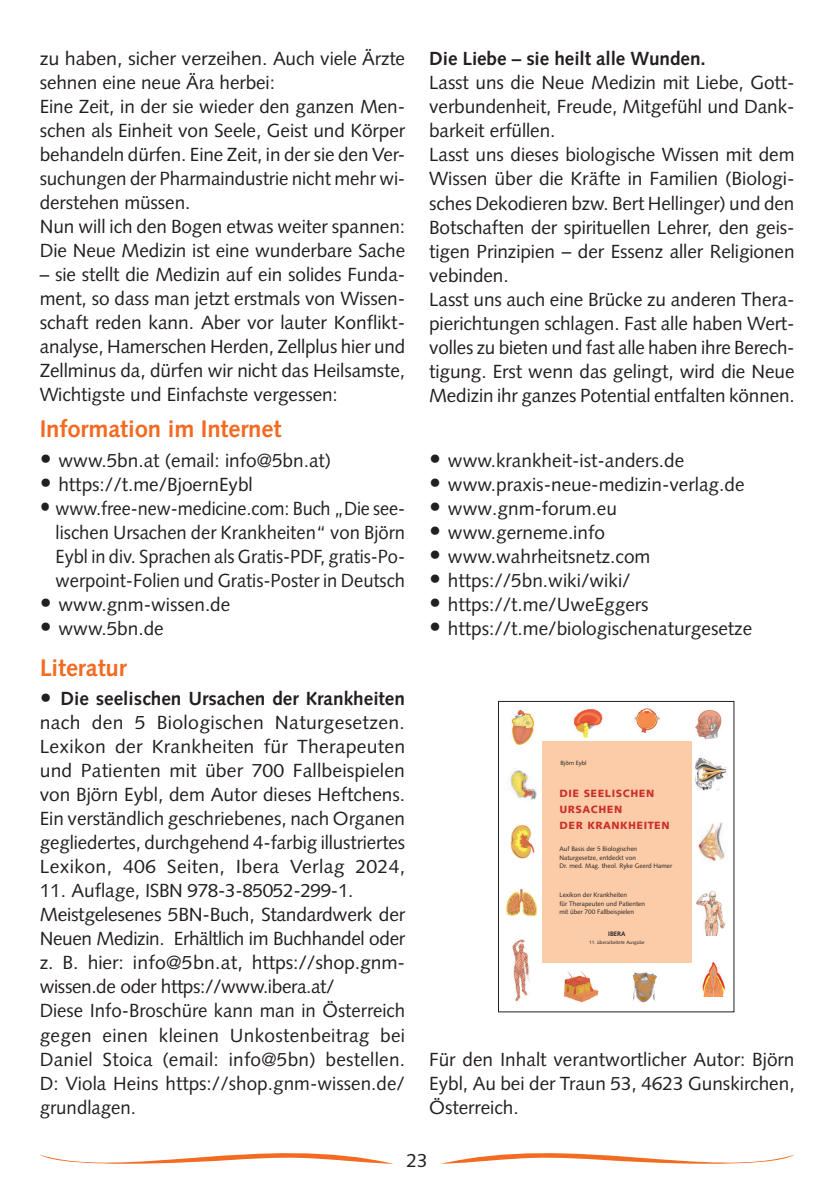
<style>
.page{position:relative;width:840px;height:1191px;background:#fff}
.page>*{position:absolute;margin:0;border:0;box-sizing:border-box;transform-origin:0 0}
.t1{font:700 24px "Syntax";letter-spacing:-.005em;color:#f36a21}
.t2{font:19px/24px "Syntax";letter-spacing:-.005em;color:#231f20;text-align:justify}
.t3{font:19px/24px "Syntax";letter-spacing:-.005em;color:#231f20;scale:1.04 1}
.t4{font:19px/24px "Syntax";letter-spacing:-.005em;color:#231f20;text-align:justify;scale:.95 1}
.t5{font:700 19px "Syntax";letter-spacing:-.005em;color:#231f20}
.t6{font:900 10.6px/16.2px "Syntax";letter-spacing:.05em;color:#c9312b}
.t7{font:6.4px/8.4px "Syntax";color:#231f20}
.t8{font:700 6.4px "Syntax";color:#231f20}
.t9{font:6px "Syntax";color:#231f20}
.t10{font:4.8px "Syntax";color:#231f20}
.s1{font-size:24px}
.s2{font-weight:700}
</style>
<div class="page">
<img style="left:702px;top:962px;width:23px;height:34px">
<img style="left:510px;top:770px;width:27px;height:30px">
<div style="left:542px;top:741px;width:149px;height:222px;background:#fccca8"></div>
<img style="left:633px;top:972px;width:22px;height:30px">
<img style="left:574px;top:709px;width:28px;height:29px">
<img style="left:511px;top:710px;width:23px;height:34px">
<img style="left:634px;top:709px;width:25px;height:23px">
<img style="left:695px;top:710px;width:26px;height:30px">
<img style="left:506px;top:889px;width:31px;height:27px">
<img style="left:512px;top:939px;width:18px;height:62px">
<img style="left:510px;top:825px;width:24px;height:33px">
<img style="left:696px;top:891px;width:29px;height:44px">
<img style="left:698px;top:822px;width:27px;height:40px">
<img style="left:695px;top:757px;width:32px;height:33px">
<img style="left:564px;top:971px;width:33px;height:31px">
<div style="left:497px;top:701px;width:237px;height:311px;border:1px solid #231f20"></div>
<svg style="left:441px;top:1153px;width:353px;height:11px"></svg>
<svg style="left:40px;top:1153px;width:353px;height:11px"></svg>
<p class="t3" style="left:40px;top:47px;width:353px">zu haben, sicher verzeihen. Auch viele Ärzte sehnen eine neue Ära herbei:<br>Eine Zeit, in der sie wieder den ganzen Men&shy;schen als Einheit von Seele, Geist und Körper behandeln dürfen. Eine Zeit, in der sie den Ver&shy;suchungen der Pharmaindustrie nicht mehr wi&shy;derstehen müssen.<br>Nun will ich den Bogen etwas weiter spannen:<br>Die Neue Medizin ist eine wunderbare Sache</p>
<p class="t2" style="left:40px;top:263px;width:367px">– sie stellt die Medizin auf ein solides Funda&shy;ment, so dass man jetzt erstmals von Wissen&shy;schaft reden kann. Aber vor lauter Konflikt&shy;analyse, Hamerschen Herden, Zellplus hier und Zellminus da, dürfen wir nicht das Heilsamste, Wichtigste und Einfachste vergessen:</p>
<p class="t1" style="left:40px;top:415px;width:243px">Information im Internet</p>
<p class="t2" style="left:40px;top:448px;width:293px"><span class="s1">•</span> www.5bn.at (email: info@5bn.at)</p>
<p class="t2" style="left:40px;top:472px;width:214px"><span class="s1">•</span> https://t.me/BjoernEybl</p>
<p class="t4" style="left:56px;top:496px;width:369px;text-indent:-16px"><span class="s1">•</span> www.free-new-medicine.com: Buch „Die see&shy;lischen Ursachen der Krankheiten“ von Björn Eybl in div. Sprachen als Gratis-PDF, gratis-Po&shy;werpoint-Folien und Gratis-Poster in Deutsch</p>
<p class="t2" style="left:40px;top:592px;width:192px"><span class="s1">•</span> www.gnm-wissen.de</p>
<p class="t2" style="left:40px;top:616px;width:125px"><span class="s1">•</span> www.5bn.de</p>
<p class="t1" style="left:40px;top:653px;width:89px">Literatur</p>
<p class="t2" style="left:40px;top:687px;width:367px"><span class="s1">•</span> <span class="s2">Die seelischen Ursachen der Krankheiten </span>nach den 5 Biologischen Naturgesetzen.<br>Lexikon der Krankheiten für Therapeuten und Patienten mit über 700 Fallbeispielen von Björn Eybl, dem Autor dieses Heftchens.<br>Ein verständlich geschriebenes, nach Organen gegliedertes, durchgehend 4-farbig illustriertes Lexikon, 406 Seiten, Ibera Verlag 2024,</p>
<p class="t2" style="left:40px;top:879px;width:367px;text-align:left">11. Auflage, ISBN 978-3-85052-299-1.<br>Meistgelesenes 5BN-Buch, Standardwerk der Neuen Medizin. Erhältlich im Buchhandel oder z. B. hier: info@5bn.at, https://shop.gnm&shy;wissen.de oder https://www.ibera.at/<br>Diese Info-Broschüre kann man in Österreich gegen einen kleinen Unkostenbeitrag bei Daniel Stoica (email: info@5bn) bestellen.<br>D: Viola Heins https://shop.gnm-wissen.de/ grundlagen.</p>
<p class="t5" style="left:429px;top:48px;width:278px">Die Liebe – sie heilt alle Wunden.</p>
<p class="t2" style="left:429px;top:71px;width:367px;text-align:left">Lasst uns die Neue Medizin mit Liebe, Gott&shy;verbundenheit, Freude, Mitgefühl und Dank&shy;barkeit erfüllen.<br>Lasst uns dieses biologische Wissen mit dem Wissen über die Kräfte in Familien (Biologi&shy;sches Dekodieren bzw. Bert Hellinger) und den Botschaften der spirituellen Lehrer, den geis&shy;tigen Prinzipien – der Essenz aller Religionen vebinden.<br>Lasst uns auch eine Brücke zu anderen Thera&shy;pierichtungen schlagen. Fast alle haben Wert&shy;volles zu bieten und fast alle haben ihre Berech&shy;tigung. Erst wenn das gelingt, wird die Neue Medizin ihr ganzes Potential entfalten können.</p>
<p class="t2" style="left:429px;top:448px;width:256px"><span class="s1">•</span> www.krankheit-ist-anders.de</p>
<p class="t2" style="left:429px;top:472px;width:316px"><span class="s1">•</span> www.praxis-neue-medizin-verlag.de</p>
<p class="t2" style="left:429px;top:496px;width:189px"><span class="s1">•</span> www.gnm-forum.eu</p>
<p class="t2" style="left:429px;top:520px;width:177px"><span class="s1">•</span> www.gerneme.info</p>
<p class="t2" style="left:429px;top:544px;width:223px"><span class="s1">•</span> www.wahrheitsnetz.com</p>
<p class="t2" style="left:429px;top:568px;width:203px"><span class="s1">•</span> https://5bn.wiki/wiki/</p>
<p class="t2" style="left:429px;top:592px;width:221px"><span class="s1">•</span> https://t.me/UweEggers</p>
<p class="t2" style="left:429px;top:616px;width:324px"><span class="s1">•</span> https://t.me/biologischenaturgesetze</p>
<p class="t9" style="left:560px;top:759px;width:27px">Björn Eybl</p>
<p class="t6" style="left:559px;top:785px;width:112px">DIE SEELISCHEN<br>URSACHEN<br>DER KRANKHEITEN</p>
<p class="t7" style="left:559px;top:845px;width:114px">Auf Basis der 5 Biologischen<br>Naturgesetze, entdeckt von<br>Dr. med. Mag. theol. Ryke Geerd Hamer</p>
<p class="t7" style="left:559px;top:891px;width:87px">Lexikon der Krankheiten<br>für Therapeuten und Patienten mit über 700 Fallbeispielen</p>
<p class="t8" style="left:608px;top:929px;width:19px">IBERA</p>
<p class="t10" style="left:589px;top:939px;width:57px">11. überarbeitete Ausgabe</p>
<p class="t2" style="left:429px;top:1047px;width:367px">Für den Inhalt verantwortlicher Autor: Björn Eybl, Au bei der Traun 53, 4623 Gunskirchen, Österreich.</p>
<p class="t2" style="left:406px;top:1148px;width:23px">23</p>
</div>
